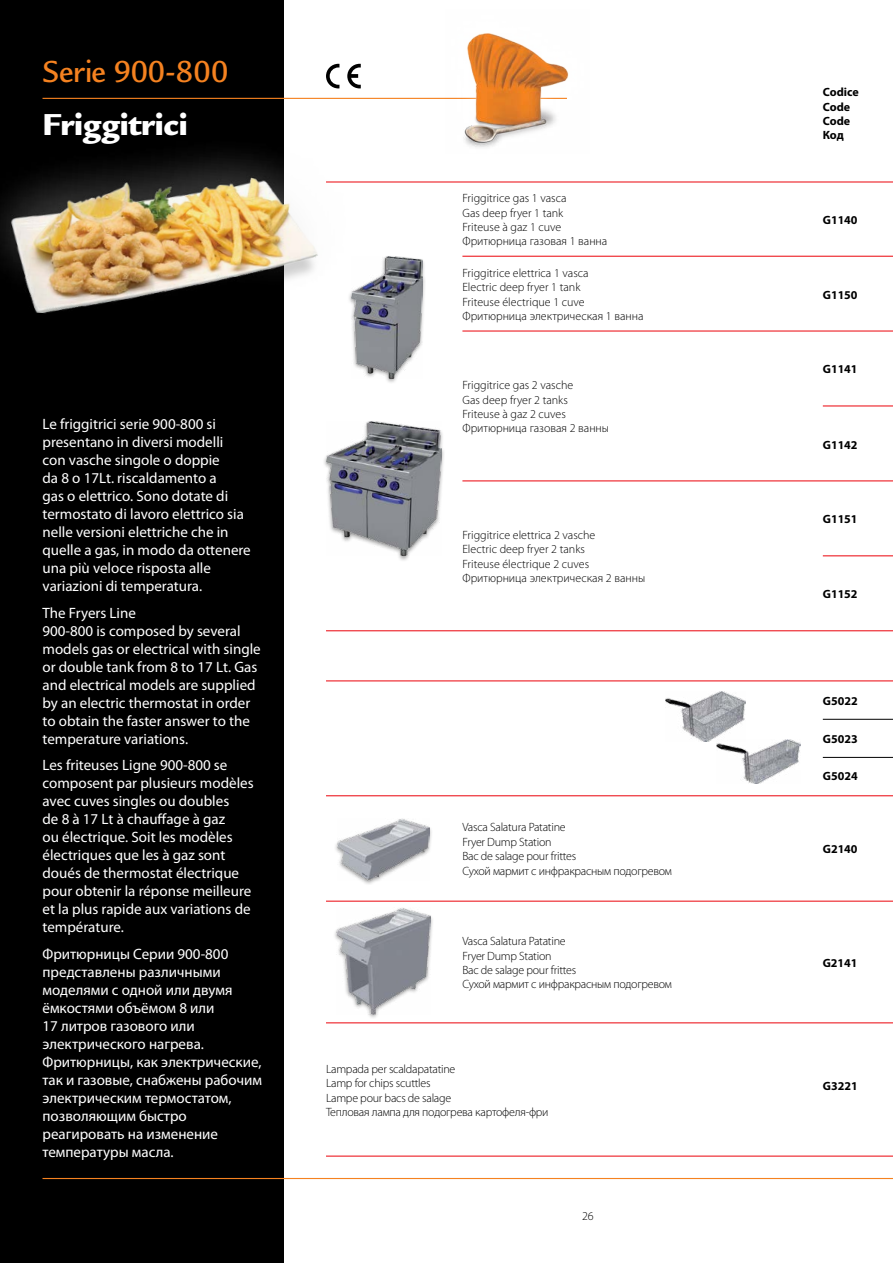
<style>
.page{position:relative;width:893px;height:1263px;background:#fff}
.page>*{position:absolute;margin:0;border:0;box-sizing:border-box;transform-origin:0 0}
.t1{font:500 33px "Legacy Sans Std";letter-spacing:-.02em;color:#f58220}
.t2{font:900 33px "Legacy Sans Std";letter-spacing:-.01em;color:#fff}
.t3{font:15px/18px "Myriad Pro";color:#fff}
.t4{font:300 12px/14.4px "Myriad Pro";letter-spacing:-.005em;color:#000}
.t5{font:700 12px/14.4px "Myriad Pro";color:#000}
</style>
<div class="page">
<div style="left:0;top:0;width:283px;height:1263px;background:#000"></div>
<hr style="left:326px;top:1022px;width:567px;height:1px;background:#ed1d24">
<hr style="left:326px;top:1155px;width:567px;height:2px;background:#ed1d24">
<hr style="left:326px;top:181px;width:567px;height:2px;background:#ed1d24">
<hr style="left:462px;top:256px;width:431px;height:1px;background:#ed1d24">
<hr style="left:462px;top:330px;width:431px;height:2px;background:#ed1d24">
<hr style="left:823px;top:405px;width:70px;height:1px;background:#ed1d24">
<hr style="left:823px;top:555px;width:70px;height:1px;background:#ed1d24">
<hr style="left:462px;top:480px;width:431px;height:1px;background:#ed1d24">
<hr style="left:326px;top:680px;width:567px;height:1px;background:#ed1d24">
<hr style="left:326px;top:795px;width:567px;height:1px;background:#ed1d24">
<hr style="left:326px;top:900px;width:567px;height:2px;background:#ed1d24">
<hr style="left:326px;top:630px;width:567px;height:1px;background:#ed1d24">
<hr style="left:823px;top:719px;width:70px;height:1px;background:#000">
<hr style="left:823px;top:757px;width:70px;height:1px;background:#000">
<hr style="left:43px;top:98px;width:524px;height:1px;background:#f58220">
<svg style="left:326px;top:64px;width:13px;height:24px"></svg>
<svg style="left:347px;top:64px;width:14px;height:24px"></svg>
<img style="left:445px;top:33px;width:124px;height:115px">
<hr style="left:43px;top:1178px;width:850px;height:1px;background:#f58220">
<div style="left:347px;top:255px;width:79px;height:129px;background:#000;opacity:.4"></div>
<img style="left:351px;top:257px;width:72px;height:121px">
<div style="left:322px;top:420px;width:123px;height:142px;background:#000;opacity:.4"></div>
<img style="left:326px;top:422px;width:115px;height:134px">
<img style="left:0;top:118px;width:359px;height:214px">
<img style="left:665px;top:691px;width:81px;height:50px">
<img style="left:716px;top:740px;width:84px;height:44px">
<div style="left:333px;top:907px;width:102px;height:112px;background:#000;opacity:.4"></div>
<img style="left:336px;top:908px;width:95px;height:106px">
<div style="left:334px;top:818px;width:100px;height:68px;background:#000;opacity:.4"></div>
<img style="left:338px;top:819px;width:91px;height:61px">
<h1 class="t1" style="left:43px;top:53px;width:188px">Serie 900-800</h1>
<h1 class="t2" style="left:43px;top:105px;width:147px">Friggitrici</h1>
<p class="t3" style="left:43px;top:415px;width:210px">Le friggitrici serie 900-800 si presentano in diversi modelli<br>con vasche singole o doppie<br>da 8 o 17Lt. riscaldamento a<br>gas o elettrico. Sono dotate di termostato di lavoro elettrico sia nelle versioni elettriche che in quelle a gas, in modo da ottenere una più veloce risposta alle variazioni di temperatura.</p>
<p class="t3" style="left:43px;top:603px;width:220px">The Fryers Line<br>900-800 is composed by several models gas or electrical with single or double tank from 8 to 17 Lt. Gas and electrical models are supplied by an electric thermostat in order to obtain the faster answer to the temperature variations.</p>
<p class="t3" style="left:43px;top:756px;width:213px">Les friteuses Ligne 900-800 se composent par plusieurs modèles avec cuves singles ou doubles<br>de 8 à 17 Lt à chauffage à gaz<br>ou électrique. Soit les modèles électriques que les à gaz sont doués de thermostat électrique pour obtenir la réponse meilleure et la plus rapide aux variations de température.</p>
<p class="t3" style="left:43px;top:944px;width:221px">Фритюрницы Серии 900-800 представлены различными моделями с одной или двумя ёмкостями объёмом 8 или<br>17 литров газового или электрического нагрева.<br>Фритюрницы, как электрические, так и газовые, снабжены рабочим электрическим термостатом, позволяющим быстро реагировать на изменение температуры масла.</p>
<p class="t4" style="left:462px;top:191px;width:146px">Friggitrice gas 1 vasca<br>Gas deep fryer 1 tank<br>Friteuse à gaz 1 cuve<br>Фритюрница газовая 1 ванна</p>
<p class="t4" style="left:462px;top:266px;width:183px">Friggitrice elettrica 1 vasca<br>Electric deep fryer 1 tank<br>Friteuse électrique 1 cuve<br>Фритюрница электрическая 1 ванна</p>
<p class="t4" style="left:462px;top:378px;width:148px">Friggitrice gas 2 vasche<br>Gas deep fryer 2 tanks<br>Friteuse à gaz 2 cuves<br>Фритюрница газовая 2 ванны</p>
<p class="t4" style="left:462px;top:527px;width:184px">Friggitrice elettrica 2 vasche<br>Electric deep fryer 2 tanks<br>Friteuse électrique 2 cuves<br>Фритюрница электрическая 2 ванны</p>
<p class="t4" style="left:462px;top:820px;width:211px">Vasca Salatura Patatine<br>Fryer Dump Station<br>Bac de salage pour frittes<br>Сухой мармит с инфракрасным подогревом</p>
<p class="t4" style="left:462px;top:934px;width:211px">Vasca Salatura Patatine<br>Fryer Dump Station<br>Bac de salage pour frittes<br>Сухой мармит с инфракрасным подогревом</p>
<p class="t4" style="left:326px;top:1062px;width:224px">Lampada per scaldapatatine<br>Lamp for chips scuttles<br>Lampe pour bacs de salage<br>Тепловая лампа для подогрева картофеля-фри</p>
<p class="t4" style="left:582px;top:1209px;width:13px">26</p>
<p class="t5" style="left:823px;top:84px;width:37px">Codice<br>Code<br>Code<br>Код</p>
<p class="t5" style="left:823px;top:212px;width:36px">G1140</p>
<p class="t5" style="left:823px;top:287px;width:36px">G1150</p>
<p class="t5" style="left:823px;top:361px;width:36px">G1141</p>
<p class="t5" style="left:823px;top:437px;width:36px">G1142</p>
<p class="t5" style="left:823px;top:512px;width:36px">G1151</p>
<p class="t5" style="left:823px;top:586px;width:36px">G1152</p>
<p class="t5" style="left:823px;top:694px;width:36px">G5022</p>
<p class="t5" style="left:823px;top:731px;width:36px">G5023</p>
<p class="t5" style="left:823px;top:769px;width:36px">G5024</p>
<p class="t5" style="left:823px;top:841px;width:36px">G2140</p>
<p class="t5" style="left:823px;top:955px;width:36px">G2141</p>
<p class="t5" style="left:823px;top:1078px;width:36px">G3221</p>
</div>
